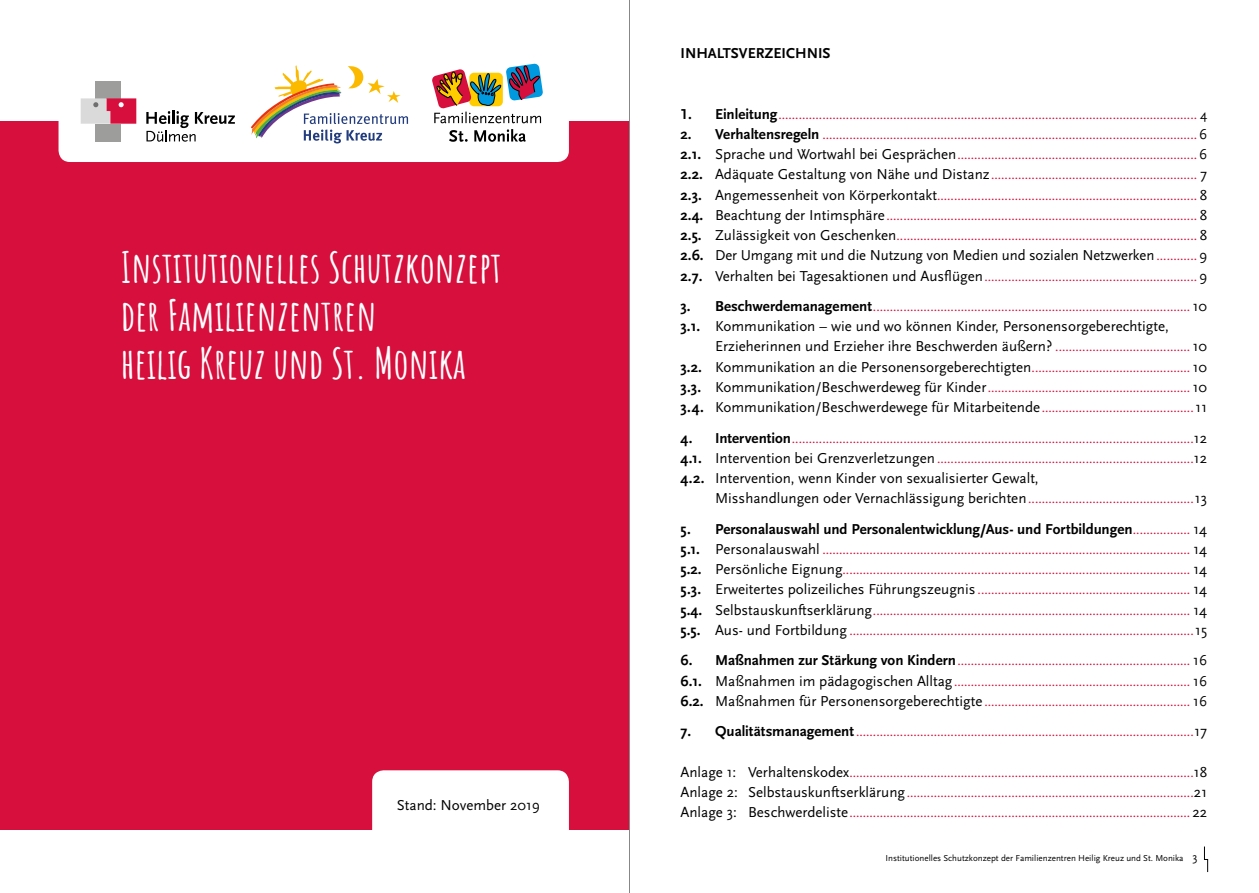
<style>
.page{position:relative;width:1259px;height:893px;background:#fff}
.page>*{position:absolute;margin:0;border:0;box-sizing:border-box;transform-origin:0 0}
.t1{font:700 42px/48px "Amatic SC";color:#fff}
.t2{font:15px/20.2px "Scala Sans";color:#000}
.t3{font:700 15px "Scala Sans";color:#000}
.t4{font:13.5px/20.2px "FF Scala";color:#d60f3c;text-align:justify}
.t5{font:9px "Scala Sans";color:#000}
.s1{font-family:"Scala Sans Figures";font-weight:700;font-size:15px;color:#000}
.s2{font-family:"Scala Sans";font-weight:700;font-size:15px;color:#000}
.s3{font-family:"Scala Sans";color:#000}
.s4{font-family:"Scala Sans";font-size:15px;color:#000}
.s5{font-weight:700}
.s6{font-family:"FF Scala";font-size:13.5px;color:#d60f3c}
.s7{font-family:"FF Scala";font-weight:400;font-size:13.5px;color:#d60f3c}
.s8{font-weight:400}
.s9{font-size:12px}
</style>
<div class="page">
<div style="left:0;top:122px;width:629px;height:708px;background:#d60f3c"></div>
<div style="left:59px;top:49px;width:510px;height:113px;background:#fff;border-radius:11px"></div>
<svg style="left:1204px;top:846px;width:4px;height:26px"></svg>
<svg style="left:449px;top:129px;width:76px;height:13px"></svg>
<svg style="left:432px;top:63px;width:111px;height:60px"></svg>
<svg style="left:251px;top:65px;width:157px;height:78px"></svg>
<svg style="left:146px;top:111px;width:89px;height:31px"></svg>
<div style="left:96px;top:81px;width:25px;height:17px;background:#9d9d9c"></div>
<div style="left:96px;top:124px;width:25px;height:17px;background:#9d9d9c"></div>
<svg style="left:81px;top:98px;width:55px;height:26px"></svg>
<div style="left:372px;top:770px;width:197px;height:114px;background:#fff;border-radius:11px"></div>
<hr style="left:629px;top:0;width:1px;height:893px;background:#878787">
<h1 class="t1" style="left:121px;top:241px;width:382px">Institutionelles Schutzkonzept der Familienzentren<br>heilig Kreuz und St. Monika</h1>
<p class="t2" style="left:397px;top:795px;width:145px">Stand: November 2019</p>
<p class="t3" style="left:680px;top:45px;width:152px">INHALTSVERZEICHNIS</p>
<p class="t4" style="left:680px;top:104px;width:528px"><span class="s1">1.</span> <span class="s2">Einleitung</span>............................................................................................................................. <span class="s3">4</span></p>
<p class="t4" style="left:680px;top:125px;width:528px"><span class="s2">2. Verhaltensregeln</span>................................................................................................................<span class="s4">6<br></span><span class="s2">2.1.</span> <span class="s4">Sprache und Wortwahl bei Gesprächen</span>........................................................................<span class="s4">6<br></span><span class="s2">2.2.</span> <span class="s4">Adäquate Gestaltung von Nähe und Distanz</span>.............................................................. <span class="s4">7<br></span><span class="s2">2.3.</span> <span class="s4">Angemessenheit von Körperkontakt</span>.............................................................................. <span class="s4">8<br></span><span class="s2">2.4.</span> <span class="s4">Beachtung der Intimsphäre</span>............................................................................................. <span class="s4">8<br></span><span class="s2">2.5.</span> <span class="s4">Zulässigkeit von Geschenken</span>.......................................................................................... <span class="s4">8</span></p>
<p class="t2" style="left:680px;top:246px;width:528px"><span class="s5">2.6.</span> Der Umgang mit und die Nutzung von Medien und sozialen Netzwerken<span class="s6">.............</span>9</p>
<p class="t4" style="left:680px;top:266px;width:528px"><span class="s2">2.7.</span> <span class="s4">Verhalten bei Tagesaktionen und Ausflügen</span>................................................................<span class="s4">9</span></p>
<p class="t4" style="left:680px;top:297px;width:528px"><span class="s2">3. Beschwerdemanagement</span>............................................................................................... <span class="s4">10</span></p>
<p class="t2" style="left:715px;top:316px;width:494px;text-indent:-34px"><span class="s5">3.1.</span> Kommunikation – wie und wo können Kinder, Personensorgeberechtigte,<br>Erzieherinnen und Erzieher ihre Beschwerden äußern?<span class="s6">.........................................</span> 10</p>
<p class="t4" style="left:680px;top:357px;width:528px"><span class="s2">3.2.</span> <span class="s4">Kommunikation an die Personensorgeberechtigten</span>................................................ <span class="s4">10<br></span><span class="s2">3.3.</span> <span class="s4">Kommunikation/Beschwerdeweg für Kinder</span>............................................................. <span class="s4">10</span></p>
<p class="t2" style="left:680px;top:397px;width:528px"><span class="s5">3.4.</span> Kommunikation/Beschwerdewege für Mitarbeitende<span class="s6">..............................................</span>11</p>
<p class="t4" style="left:680px;top:428px;width:528px"><span class="s2">4. Intervention</span>........................................................................................................................<span class="s4">12<br></span><span class="s2">4.1.</span> <span class="s4">Intervention bei Grenzverletzungen</span>.............................................................................<span class="s4">12</span></p>
<p class="t2" style="left:680px;top:468px;width:360px"><span class="s5">4.2.</span> Intervention, wenn Kinder von sexualisierter Gewalt,</p>
<p class="t4" style="left:715px;top:489px;width:493px"><span class="s4">Misshandlungen oder Vernachlässigung berichten</span>..................................................<span class="s4">13</span></p>
<p class="t3" style="left:680px;top:521px;width:528px">5. Personalauswahl und Personalentwicklung/Aus- und Fortbildungen<span class="s7">..................</span> <span class="s8">14</span></p>
<p class="t4" style="left:680px;top:540px;width:528px"><span class="s2">5.1.</span> <span class="s4">Personalauswahl</span>.............................................................................................................. <span class="s4">14<br></span><span class="s2">5.2.</span> <span class="s4">Persönliche Eignung</span>....................................................................................................... <span class="s4">14<br></span><span class="s2">5.3.</span> <span class="s4">Erweitertes polizeiliches Führungszeugnis</span>................................................................ <span class="s4">14<br></span><span class="s2">5.4.</span> <span class="s4">Selbstauskunftserklärung</span>............................................................................................... <span class="s4">14<br></span><span class="s2">5.5.</span> <span class="s4">Aus- und Fortbildung</span>.......................................................................................................<span class="s4">15</span></p>
<p class="t4" style="left:680px;top:651px;width:528px"><span class="s2">6. Maßnahmen zur Stärkung von Kindern</span>...................................................................... <span class="s4">16<br></span><span class="s2">6.1.</span> <span class="s4">Maßnahmen im pädagogischen Alltag</span>....................................................................... <span class="s4">16<br></span><span class="s2">6.2.</span> <span class="s4">Maßnahmen für Personensorgeberechtigte</span>.............................................................. <span class="s4">16</span></p>
<p class="t4" style="left:680px;top:722px;width:528px"><span class="s2">7. Qualitätsmanagement</span>.....................................................................................................<span class="s4">17</span></p>
<p class="t4" style="left:680px;top:762px;width:528px"><span class="s4">Anlage 1: Verhaltenskodex</span>.......................................................................................................<span class="s4">18<br>Anlage 2: Selbstauskunftserklärung</span>......................................................................................<span class="s4">21<br>Anlage 3: Beschwerdeliste</span>...................................................................................................... <span class="s4">22</span></p>
<p class="t5" style="left:885px;top:853px;width:314px">Institutionelles Schutzkonzept der Familienzentren Heilig Kreuz und St. Monika <span class="s9">3</span></p>
</div>
